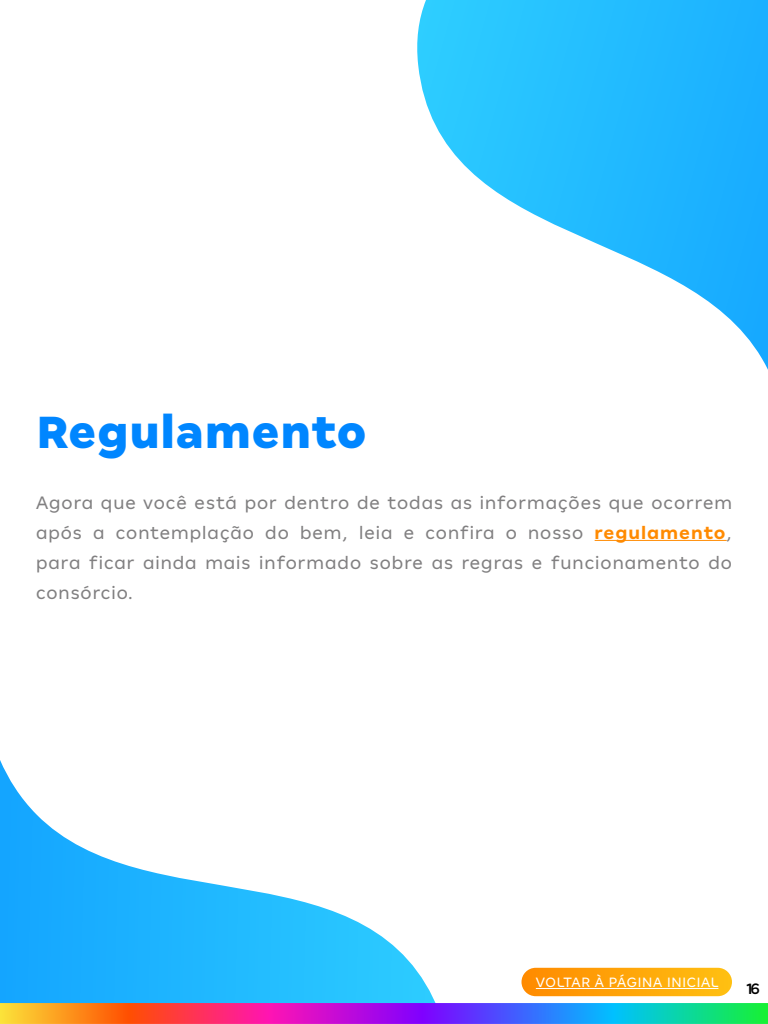
<style>
.page{position:relative;width:768px;height:1024px;background:#fff}
.page>*{position:absolute;margin:0;border:0;box-sizing:border-box;transform-origin:0 0}
.t1{font:900 50px "Magalu Textos Beta";color:#0086ff}
.t2{font:20px/30px "Magalu Titulos";letter-spacing:.05em;color:#818081;text-align:justify}
.t3{font:500 17px "Magalu Submarcas";color:#000}
.t4{font:15px "Magalu Titulos";letter-spacing:.05em;color:#fff}
.s1{font-weight:700;color:#ff8a00}
</style>
<div class="page">
<svg style="left:0;top:760px;width:436px;height:243px"></svg>
<svg style="left:417px;top:0;width:351px;height:370px"></svg>
<hr style="left:595px;top:540px;width:132px;height:1px;background:#ff8a00">
<img style="left:0;top:1003px;width:768px;height:21px">
<div style="left:522px;top:968px;width:210px;height:28px;background:linear-gradient(to right,#ff8a00,#ffc012);border-radius:14px"></div>
<hr style="left:536px;top:988px;width:182px;height:1px;background:#fff">
<h1 class="t1" style="left:36px;top:402px;width:333px">Regulamento</h1>
<p class="t2" style="left:36px;top:488px;width:698px">Agora que você está por dentro de todas as informações que ocorrem após a contemplação do bem, leia e confira o nosso <span class="s1">regulamento</span>, para ficar ainda mais informado sobre as regras e funcionamento do consórcio.</p>
<p class="t4" style="left:536px;top:975px;width:184px">VOLTAR À PÁGINA INICIAL</p>
<p class="t3" style="left:746px;top:980px;width:15px">16</p>
</div>
